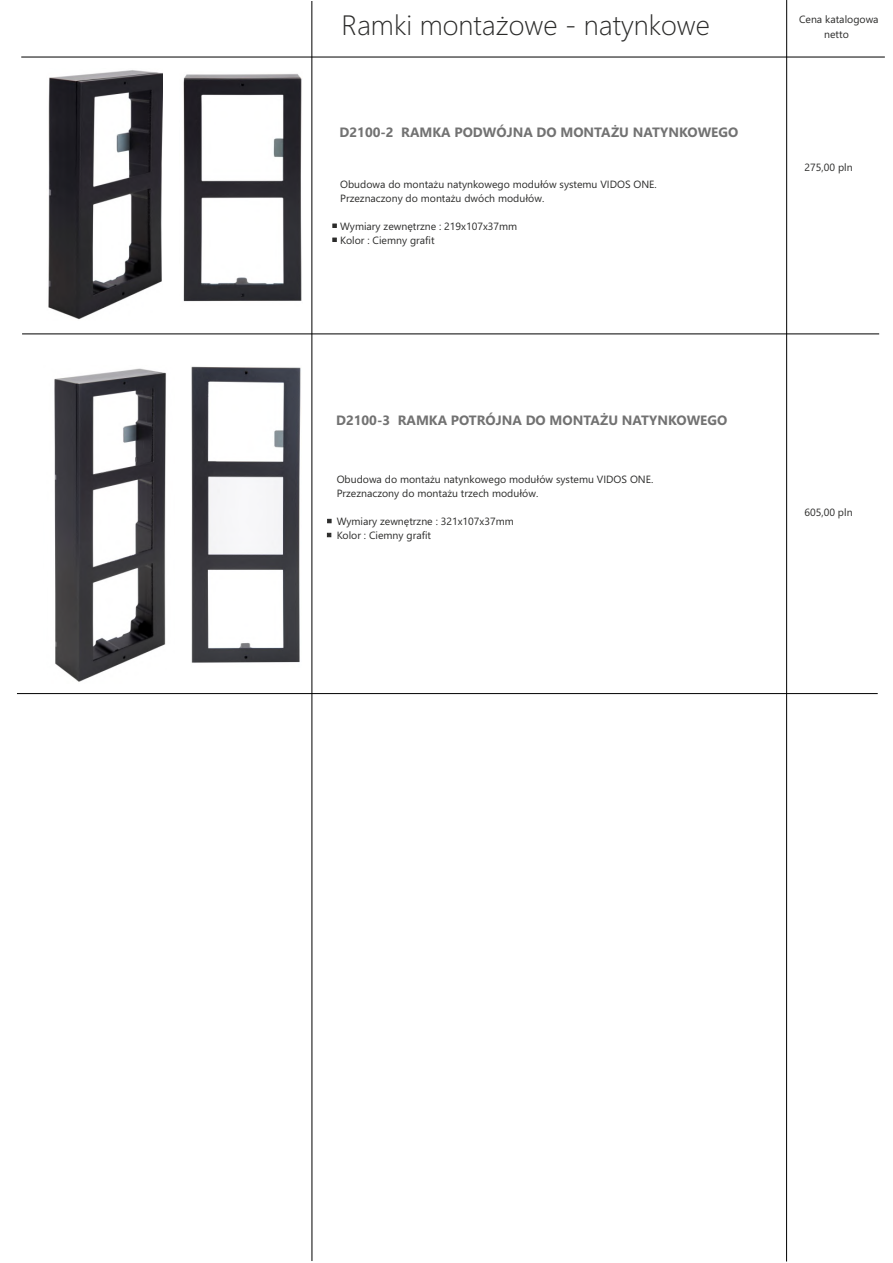
<style>
.page{position:relative;width:893px;height:1263px;background:#fff}
.page>*{position:absolute;margin:0;border:0;box-sizing:border-box;transform-origin:0 0}
.t1{font:300 28.05px "Segoe UI";color:#2b2b2a}
.t2{font:700 13.5px "Segoe UI";color:#727272}
.t3{font:10.5px/14px "Segoe UI";color:#2b2b2a}
</style>
<div class="page">
<hr style="left:21px;top:57px;width:864px;height:1px;background:#000">
<hr style="left:22px;top:334px;width:857px;height:1px;background:#000">
<svg style="left:332px;top:224px;width:5px;height:4px"></svg>
<svg style="left:332px;top:238px;width:5px;height:4px"></svg>
<img style="left:48px;top:70px;width:115px;height:250px">
<img style="left:183px;top:74px;width:119px;height:228px">
<svg style="left:327px;top:519px;width:4px;height:4px"></svg>
<svg style="left:327px;top:533px;width:4px;height:4px"></svg>
<img style="left:54px;top:368px;width:112px;height:314px">
<img style="left:191px;top:366px;width:110px;height:297px">
<hr style="left:311px;top:1px;width:1px;height:1260px;background:#000">
<hr style="left:786px;top:0;width:1px;height:1261px;background:#000">
<hr style="left:17px;top:693px;width:861px;height:1px;background:#000">
<h1 class="t1" style="left:342px;top:14px;width:370px">Ramki montażowe - natynkowe</h1>
<p class="t2" style="left:339px;top:127px;width:400px">D2100-2 RAMKA PODWÓJNA DO MONTAŻU NATYNKOWEGO</p>
<p class="t3" style="left:340px;top:178px;width:318px">Obudowa do montażu natynkowego modułów systemu VIDOS ONE.<br>Przeznaczony do montażu dwóch modułów.</p>
<p class="t3" style="left:340px;top:220px;width:179px">Wymiary zewnętrzne : 219x107x37mm<br>Kolor : Ciemny grafit</p>
<p class="t3" style="left:799px;top:13px;width:81px;line-height:14.4px;text-align:center">Cena katalogowa netto</p>
<p class="t3" style="left:805px;top:161px;width:50px">275,00 pln</p>
<p class="t2" style="left:336px;top:415px;width:393px">D2100-3 RAMKA POTRÓJNA DO MONTAŻU NATYNKOWEGO</p>
<p class="t3" style="left:337px;top:474px;width:318px">Obudowa do montażu natynkowego modułów systemu VIDOS ONE.<br>Przeznaczony do montażu trzech modułów.</p>
<p class="t3" style="left:337px;top:516px;width:179px">Wymiary zewnętrzne : 321x107x37mm<br>Kolor : Ciemny grafit</p>
<p class="t3" style="left:804px;top:506px;width:50px">605,00 pln</p>
</div>
